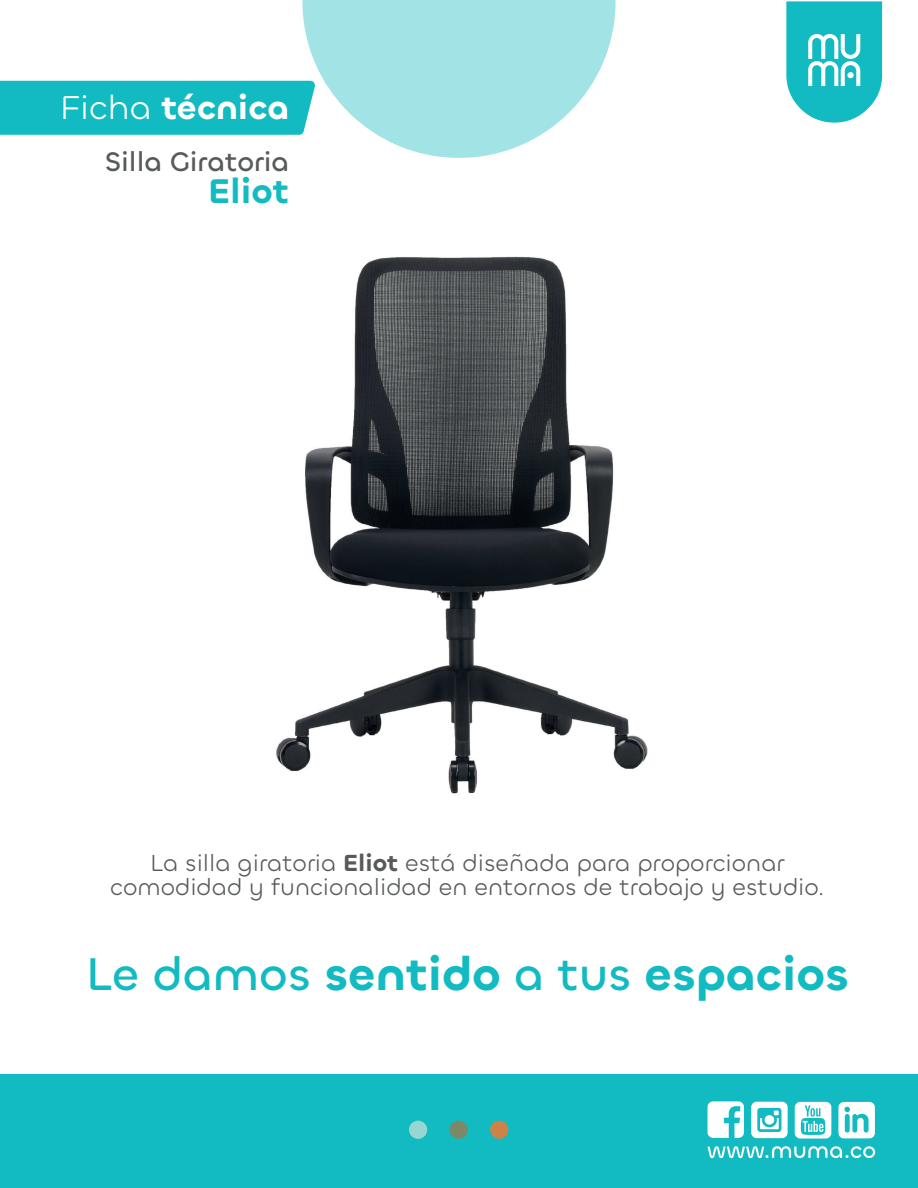
<style>
.page{position:relative;width:918px;height:1188px;background:#fff}
.page>*{position:absolute;margin:0;border:0;box-sizing:border-box;transform-origin:0 0}
.t1{font:600 47.4px "Chillax";color:#12bbc1}
.t2{font:600 35.25px "Chillax";color:#12bbc1}
.t3{font:600 34.35px "Chillax";color:#fff}
.t4{font:500 27.75px "Chillax";color:#575a5b}
.t5{font:24px/24px "Chillax";color:#575a5b;text-align:center}
.s1{font-weight:400}
.s2{font-weight:600}
.s3{font-weight:500}
</style>
<div class="page">
<svg style="left:302px;top:0;width:314px;height:158px;fill:#a2e4e6"></svg>
<div style="left:0;top:1074px;width:918px;height:114px;background:#12bbc1"></div>
<svg style="left:751px;top:1102px;width:37px;height:36px"></svg>
<svg style="left:708px;top:1101px;width:36px;height:37px"></svg>
<svg style="left:795px;top:1102px;width:36px;height:37px"></svg>
<svg style="left:838px;top:1102px;width:37px;height:37px"></svg>
<svg style="left:708px;top:1146px;width:167px;height:12px"></svg>
<div style="left:409px;top:1121px;width:18px;height:18px;background:#98d6d1;border-radius:50%"></div>
<div style="left:450px;top:1121px;width:18px;height:18px;background:#7d8866;border-radius:50%"></div>
<div style="left:490px;top:1121px;width:18px;height:18px;background:#cd8347;border-radius:50%"></div>
<svg style="left:786px;top:2px;width:96px;height:121px"></svg>
<div style="left:847px;top:72px;width:7px;height:6px;background:#fff;border-radius:50%"></div>
<img style="left:276px;top:256px;width:372px;height:538px">
<div style="left:0;top:81px;width:316px;height:54px;background:#12bbc1"></div>
<h3 class="t3" style="left:60px;top:86px;width:230px"><span class="s1">Ficha</span> técnica</h3>
<p class="t4" style="left:105px;top:145px;width:186px">Silla Giratoria</p>
<h2 class="t2" style="left:208px;top:169px;width:82px">Eliot</h2>
<p class="t5" style="left:110px;top:851px;width:716px">La silla giratoria <span class="s2">Eliot</span> está diseñada para proporcionar comodidad y funcionalidad en entornos de trabajo y estudio.</p>
<h1 class="t1" style="left:86px;top:944px;width:765px"><span class="s3">Le damos</span> sentido <span class="s3">a tus</span> espacios</h1>
</div>
